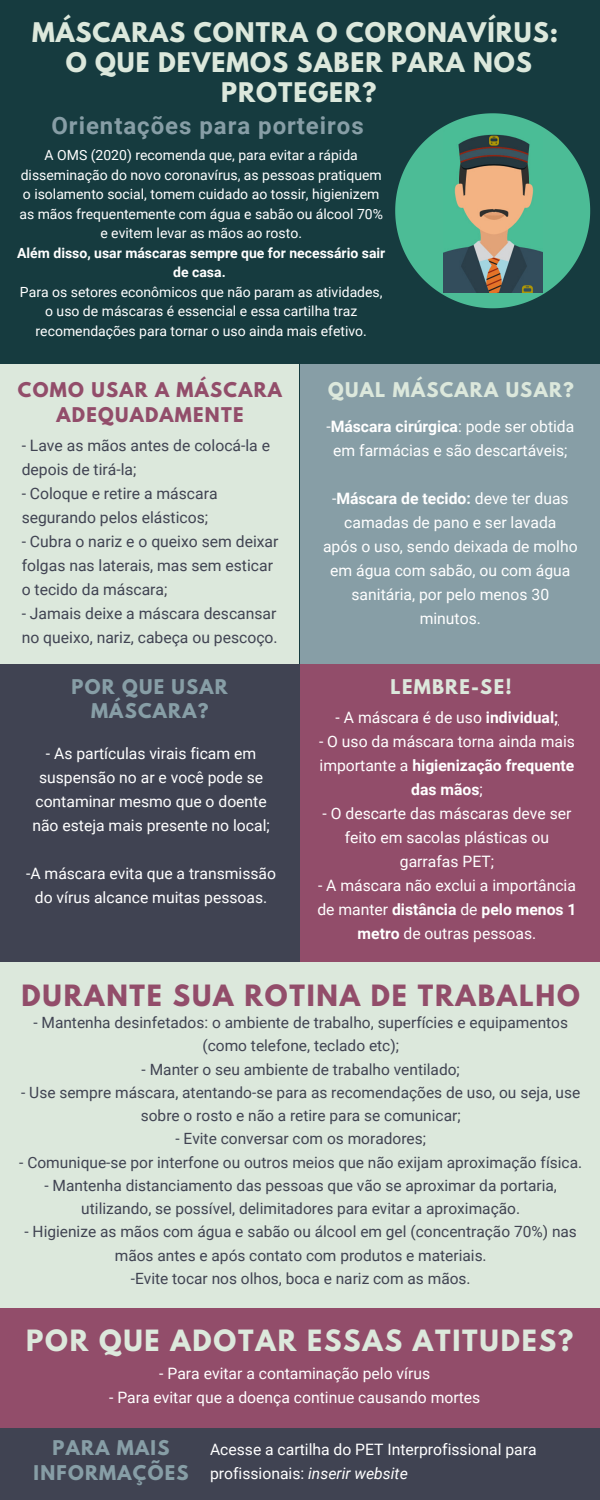
<style>
.page{position:relative;width:600px;height:1500px;background:#163b3f}
.page>*{position:absolute;margin:0;border:0;box-sizing:border-box;transform-origin:0 0}
.t1{font:700 26px "League Spartan";letter-spacing:.07em;color:#924d6a}
.t2{font:700 26px "League Spartan";letter-spacing:.07em;color:#dce8dc}
.t3{font:700 24px/30px "League Spartan";letter-spacing:.04em;color:#dce8dc;text-align:center}
.t4{font:700 24px "Roboto";letter-spacing:.04em;color:#879ea6}
.t5{font:700 18px/24.8px "League Spartan";letter-spacing:.07em;color:#879ea6;text-align:center}
.t6{font:700 18px/24.8px "League Spartan";letter-spacing:.07em;color:#924d6a;text-align:center}
.t7{font:700 18px "League Spartan";letter-spacing:.07em;color:#dce8dc}
.t8{font:15.7px/24px "Roboto";color:#fff;text-align:center}
.t9{font:15.7px/24px "Roboto";color:#404352}
.t10{font:15.5px/23.2px "Roboto";color:#404352;text-align:center}
.t11{font:14px/19.5px "Roboto";color:#fff;text-align:center}
.t12{font:700 14px/19.5px "Roboto";color:#fff;text-align:center}
.s1{font-weight:700}
.s2{font-style:italic}
</style>
<div class="page">
<div style="left:300px;top:364px;width:300px;height:300px;background:#879ea6"></div>
<div style="left:0;top:364px;width:299px;height:300px;background:#dce8dc"></div>
<div style="left:0;top:664px;width:300px;height:300px;background:#404352"></div>
<div style="left:300px;top:664px;width:300px;height:300px;background:#924d6a"></div>
<div style="left:0;top:962px;width:600px;height:538px;background:#dce8dc"></div>
<div style="left:0;top:1308px;width:600px;height:192px;background:#924d6a"></div>
<div style="left:0;top:1428px;width:600px;height:72px;background:#404352"></div>
<svg style="left:395px;top:113px;width:195px;height:195px;fill:#4cbc96"></svg>
<img style="left:443px;top:130px;width:100px;height:162px">
<h2 class="t3" style="left:32px;top:20px;width:528px">MÁSCARAS CONTRA O CORONAVÍRUS:<br>O QUE DEVEMOS SABER PARA NOS<br>PROTEGER?</h2>
<h2 class="t4" style="left:51px;top:111px;width:314px">Orientações para porteiros</h2>
<p class="t11" style="left:19px;top:146px;width:365px">A OMS (2020) recomenda que, para evitar a rápida disseminação do novo coronavírus, as pessoas pratiquem o isolamento social, tomem cuidado ao tossir, higienizem as mãos frequentemente com água e sabão ou álcool 70% e evitem levar as mãos ao rosto.</p>
<p class="t12" style="left:17px;top:243px;width:370px">Além disso, usar máscaras sempre que for necessário sair de casa.</p>
<p class="t11" style="left:20px;top:282px;width:364px">Para os setores econômicos que não param as atividades, o uso de máscaras é essencial e essa cartilha traz recomendações para tornar o uso ainda mais efetivo.</p>
<p class="t6" style="left:18px;top:380px;width:266px">COMO USAR A MÁSCARA<br>ADEQUADAMENTE</p>
<p class="t7" style="left:328px;top:381px;width:247px">QUAL MÁSCARA USAR?</p>
<p class="t8" style="left:326px;top:414px;width:249px">-<span class="s1">Máscara cirúrgica</span>: pode ser obtida em farmácias e são descartáveis;</p>
<p class="t8" style="left:323px;top:486px;width:256px">-<span class="s1">Máscara de tecido:</span> deve ter duas camadas de pano e ser lavada<br>após o uso, sendo deixada de molho em água com sabão, ou com água sanitária, por pelo menos 30 minutos.</p>
<p class="t9" style="left:22px;top:434px;width:250px">- Lave as mãos antes de colocá-la e depois de tirá-la;</p>
<p class="t9" style="left:22px;top:482px;width:197px">- Coloque e retire a máscara segurando pelos elásticos;</p>
<p class="t9" style="left:22px;top:530px;width:258px">- Cubra o nariz e o queixo sem deixar folgas nas laterais, mas sem esticar o tecido da máscara;</p>
<p class="t9" style="left:22px;top:602px;width:257px">- Jamais deixe a máscara descansar no queixo, nariz, cabeça ou pescoço.</p>
<p class="t5" style="left:72px;top:676px;width:158px">POR QUE USAR<br>MÁSCARA?</p>
<p class="t8" style="left:32px;top:742px;width:239px">- As partículas virais ficam em suspensão no ar e você pode se contaminar mesmo que o doente não esteja mais presente no local;</p>
<p class="t8" style="left:26px;top:862px;width:252px">-A máscara evita que a transmissão do vírus alcance muitas pessoas.</p>
<p class="t7" style="left:391px;top:677px;width:123px">LEMBRE-SE!</p>
<p class="t8" style="left:336px;top:705px;width:224px">- A máscara é de uso <span class="s1">individual;</span></p>
<p class="t8" style="left:319px;top:729px;width:257px">- O uso da máscara torna ainda mais importante a <span class="s1">higienização frequente das mãos</span>;</p>
<p class="t8" style="left:323px;top:801px;width:250px">- O descarte das máscaras deve ser feito em sacolas plásticas ou garrafas PET;</p>
<p class="t8" style="left:317px;top:873px;width:261px">- A máscara não exclui a importância de manter <span class="s1">distância</span> de <span class="s1">pelo menos 1 metro</span> de outras pessoas.</p>
<h1 class="t1" style="left:22px;top:982px;width:560px">DURANTE SUA ROTINA DE TRABALHO</h1>
<p class="t10" style="left:33px;top:1011px;width:536px">- Mantenha desinfetados: o ambiente de trabalho, superfícies e equipamentos (como telefone, teclado etc);</p>
<p class="t10" style="left:142px;top:1058px;width:320px">- Manter o seu ambiente de trabalho ventilado;</p>
<p class="t10" style="left:21px;top:1081px;width:561px">- Use sempre máscara, atentando-se para as recomendações de uso, ou seja, use sobre o rosto e não a retire para se comunicar;</p>
<p class="t10" style="left:175px;top:1127px;width:252px">- Evite conversar com os moradores;</p>
<p class="t10" style="left:19px;top:1151px;width:564px">- Comunique-se por interfone ou outros meios que não exijam aproximação física.</p>
<p class="t10" style="left:45px;top:1174px;width:514px">- Mantenha distanciamento das pessoas que vão se aproximar da portaria, utilizando, se possível, delimitadores para evitar a aproximação.</p>
<p class="t10" style="left:25px;top:1220px;width:554px">- Higienize as mãos com água e sabão ou álcool em gel (concentração 70%) nas mãos antes e após contato com produtos e materiais.<br>-Evite tocar nos olhos, boca e nariz com as mãos.</p>
<h1 class="t2" style="left:26px;top:1327px;width:549px">POR QUE ADOTAR ESSAS ATITUDES?</h1>
<p class="t8" style="left:159px;top:1361px;width:272px">- Para evitar a contaminação pelo vírus</p>
<p class="t8" style="left:109px;top:1385px;width:373px">- Para evitar que a doença continue causando mortes</p>
<p class="t5" style="left:34px;top:1438px;width:156px">PARA MAIS<br>INFORMAÇÕES</p>
<p class="t8" style="left:210px;top:1437px;width:328px;text-align:left">Acesse a cartilha do PET Interprofissional para profissionais: <span class="s2">inserir website</span></p>
</div>
